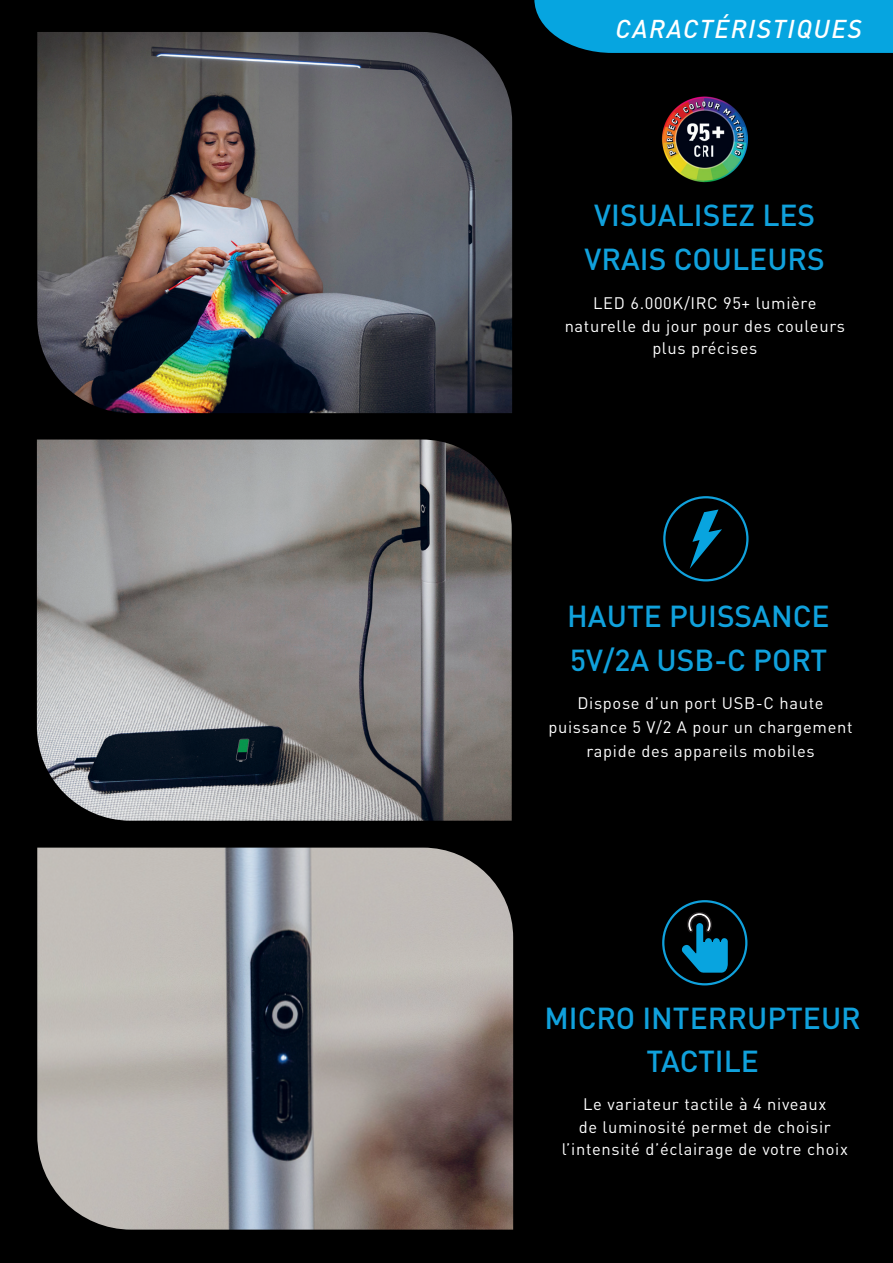
<style>
.page{position:relative;width:893px;height:1263px;background:#000}
.page>*{position:absolute;margin:0;border:0;box-sizing:border-box;transform-origin:0 0}
.t1{font:500 30px/43.5px "DIN Pro";color:#10a1dc;text-align:center}
.t2{font:italic 500 25.5px "DIN Pro";letter-spacing:.06em;color:#fff}
.t3{font:16.5px/22.5px "DIN Pro";letter-spacing:.04em;color:#fff;text-align:center}
</style>
<div class="page">
<div style="left:534px;top:0;width:359px;height:53px;background:#06a5e0"></div>
<img style="left:37px;top:848px;width:476px;height:381px">
<img style="left:37px;top:32px;width:475px;height:381px">
<img style="left:37px;top:439px;width:475px;height:382px">
<div style="left:663px;top:496px;width:85px;height:85px;border:2px solid #10a1dc;border-radius:50%"></div>
<div style="left:662px;top:900px;width:85px;height:85px;border:2px solid #10a1dc;border-radius:50%"></div>
<svg style="left:681px;top:912px;width:47px;height:61px"></svg>
<svg style="left:690px;top:509px;width:32px;height:60px"></svg>
<img style="left:661px;top:96px;width:87px;height:87px">
<h2 class="t2" style="left:615px;top:9px;width:248px">CARACTÉRISTIQUES</h2>
<h1 class="t1" style="left:585px;top:192px;width:242px">VISUALISEZ LES<br>VRAIS COULEURS</h1>
<p class="t3" style="left:565px;top:291px;width:282px">LED 6.000K/IRC 95+ lumière naturelle du jour pour des couleurs plus précises</p>
<h1 class="t1" style="left:567px;top:593px;width:264px;text-align:left">HAUTE PUISSANCE<br>5V/2A USB-C PORT</h1>
<p class="t3" style="left:548px;top:690px;width:306px;line-height:24px">Dispose d’un port USB-C haute puissance 5 V/2 A pour un chargement rapide des appareils mobiles</p>
<h1 class="t1" style="left:544px;top:994px;width:318px">MICRO INTERRUPTEUR<br>TACTILE</h1>
<p class="t3" style="left:562px;top:1092px;width:288px">Le variateur tactile à 4 niveaux<br>de luminosité permet de choisir l’intensité d’éclairage de votre choix</p>
</div>
